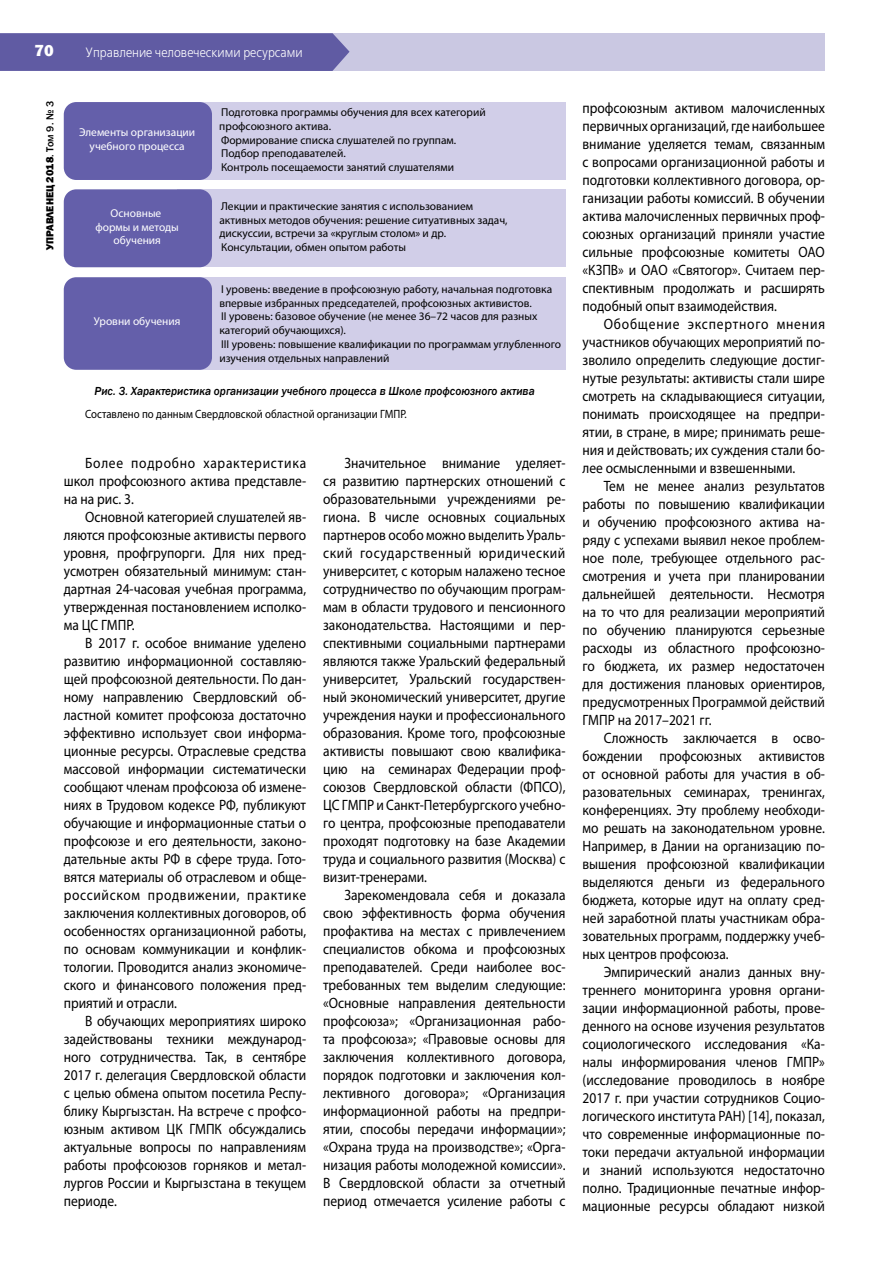
<style>
.page{position:relative;width:893px;height:1263px;background:#fff}
.page>*{position:absolute;margin:0;border:0;box-sizing:border-box;transform-origin:0 0}
.t1{font:800 16.5px "Franklin Gothic";color:#fff}
.t2{font:15px/18px "Myriad Pro";color:#000;text-align:justify;scale:.9 1}
.t3{font:13.5px "Free Set C";color:#fff;scale:.9 1}
.t4{font:italic 500 12px "Franklin Gothic";color:#000;scale:.95 1}
.t5{font:12px "Myriad Pro";color:#000;scale:.9 1}
.t6{font:11.4px/13.6px "Myriad Pro";color:#000}
.t7{font:11.4px/13.6px "Myriad Pro";color:#fff;text-align:center}
.t8{font:800 10.5px "Franklin Gothic";color:#000}
.s1{font-family:"Franklin Gothic Heavy C";font-weight:400}
.s2{font-weight:500}
</style>
<div class="page">
<div style="left:0;top:33px;width:825px;height:38px;background:#cac8e2"></div>
<div style="left:0;top:33px;width:350px;height:38px;background:#605ba3"></div>
<div style="left:182px;top:102px;width:384px;height:78px;background:#d1cee8"></div>
<div style="left:64px;top:102px;width:148px;height:78px;background:#645faa;border-radius:12px"></div>
<div style="left:177px;top:189px;width:389px;height:78px;background:#d1cee8"></div>
<div style="left:160px;top:277px;width:406px;height:93px;background:#d1cee8"></div>
<div style="left:64px;top:277px;width:148px;height:93px;background:#645faa;border-radius:12px"></div>
<div style="left:64px;top:189px;width:148px;height:78px;background:#645faa;border-radius:12px"></div>
<p class="t1" style="left:35px;top:40px;width:21px">70</p>
<p class="t3" style="left:86px;top:45px;width:243px">Управление человеческими ресурсами</p>
<p class="t8" style="left:43px;top:250px;width:151px;rotate:-90deg">УПРАВЛЕНЕЦ <span class="s1">2018</span><span class="s2">. Том 9. № 3</span></p>
<p class="t7" style="left:79px;top:125px;width:118px">Элементы организации учебного процесса</p>
<p class="t6" style="left:219px;top:105px;width:268px">Подготовка программы обучения для всех категорий профсоюзного актива.<br>Формирование списка слушателей по группам.<br>Подбор преподавателей.<br>Контроль посещаемости занятий слушателями</p>
<p class="t7" style="left:95px;top:206px;width:85px">Основные формы и методы обучения</p>
<p class="t6" style="left:219px;top:199px;width:290px">Лекции и практические занятия с использованием активных методов обучения: решение ситуативных задач, дискуссии, встречи за «круглым столом» и др.<br>Консультации, обмен опытом работы</p>
<p class="t6" style="left:219px;top:282px;width:343px">I уровень: введение в профсоюзную работу, начальная подготовка впервые избранных председателей, профсоюзных активистов.<br>II уровень: базовое обучение (не менее 36–72 часов для разных категорий обучающихся).<br>III уровень: повышение квалификации по программам углубленного изучения отдельных направлений</p>
<p class="t4" style="left:95px;top:383px;width:465px">Рис. 3. Характеристика организации учебного процесса в Школе профсоюзного актива</p>
<p class="t5" style="left:85px;top:406px;width:359px">Составлено по данным Свердловской областной организации ГМПР.</p>
<p class="t7" style="left:94px;top:314px;width:88px">Уровни обучения</p>
<p class="t2" style="left:64px;top:454px;width:271px;text-indent:21px">Более подробно характеристика школ профсоюзного актива представле&shy;на на рис. 3.</p>
<p class="t2" style="left:64px;top:508px;width:271px;text-indent:21px">Основной категорией слушателей яв&shy;ляются профсоюзные активисты первого уровня, профгрупорги. Для них пред&shy;усмотрен обязательный минимум: стан&shy;дартная 24-часовая учебная программа, утвержденная постановлением исполко&shy;ма ЦС ГМПР.</p>
<p class="t2" style="left:64px;top:634px;width:271px;text-indent:21px">В 2017 г. особое внимание уделено развитию информационной составляю&shy;щей профсоюзной деятельности. По дан&shy;ному направлению Свердловский об&shy;ластной комитет профсоюза достаточно эффективно использует свои информа&shy;ционные ресурсы. Отраслевые средства массовой информации систематически сообщают членам профсоюза об измене&shy;ниях в Трудовом кодексе РФ, публикуют обучающие и информационные статьи о профсоюзе и его деятельности, законо&shy;дательные акты РФ в сфере труда. Гото&shy;вятся материалы об отраслевом и обще&shy;российском продвижении, практике заключения коллективных договоров, об особенностях организационной работы, по основам коммуникации и конфлик&shy;тологии. Проводится анализ экономиче&shy;ского и финансового положения пред&shy;приятий и отрасли.</p>
<p class="t2" style="left:64px;top:1012px;width:271px;text-indent:21px">В обучающих мероприятиях широко задействованы техники международ&shy;ного сотрудничества. Так, в сентябре 2017 г. делегация Свердловской области с целью обмена опытом посетила Респу&shy;блику Кыргызстан. На встрече с профсо&shy;юзным активом ЦК ГМПК обсуждались актуальные вопросы по направлениям работы профсоюзов горняков и метал&shy;лургов России и Кыргызстана в текущем периоде.</p>
<p class="t2" style="left:323px;top:454px;width:271px;text-indent:21px">Значительное внимание уделяет&shy;ся развитию партнерских отношений с образовательными учреждениями ре&shy;гиона. В числе основных социальных партнеров особо можно выделить Ураль&shy;ский государственный юридический университет, с которым налажено тесное сотрудничество по обучающим програм&shy;мам в области трудового и пенсионного законодательства. Настоящими и пер&shy;спективными социальными партнерами являются также Уральский федеральный университет, Уральский государствен&shy;ный экономический университет, другие учреждения науки и профессионального образования. Кроме того, профсоюзные активисты повышают свою квалифика&shy;цию на семинарах Федерации проф&shy;союзов Свердловской области (ФПСО), ЦС ГМПР и Санкт-Петербургского учебно&shy;го центра, профсоюзные преподаватели проходят подготовку на базе Академии труда и социального развития (Москва) с визит-тренерами.</p>
<p class="t2" style="left:323px;top:886px;width:271px;text-indent:21px">Зарекомендовала себя и доказала свою эффективность форма обучения профактива на местах с привлечением специалистов обкома и профсоюзных преподавателей. Среди наиболее вос&shy;требованных тем выделим следующие: «Основные направления деятельности профсоюза»; «Организационная рабо&shy;та профсоюза»; «Правовые основы для заключения коллективного договора, порядок подготовки и заключения кол&shy;лективного договора»; «Организация информационной работы на предпри&shy;ятии, способы передачи информации»; «Охрана труда на производстве»; «Орга&shy;низация работы молодежной комиссии».<br>В Свердловской области за отчетный период отмечается усиление работы с</p>
<p class="t2" style="left:583px;top:99px;width:271px">профсоюзным активом малочисленных первичных организаций, где наибольшее внимание уделяется темам, связанным с вопросами организационной работы и подготовки коллективного договора, ор&shy;ганизации работы комиссий. В обучении актива малочисленных первичных проф&shy;союзных организаций приняли участие сильные профсоюзные комитеты ОАО «КЗПВ» и ОАО «Святогор». Считаем пер&shy;спективным продолжать и расширять подобный опыт взаимодействия.</p>
<p class="t2" style="left:583px;top:315px;width:271px;text-indent:21px">Обобщение экспертного мнения участников обучающих мероприятий по&shy;зволило определить следующие достиг&shy;нутые результаты: активисты стали шире смотреть на складывающиеся ситуации, понимать происходящее на предпри&shy;ятии, в стране, в мире; принимать реше&shy;ния и действовать; их суждения стали бо&shy;лее осмысленными и взвешенными.</p>
<p class="t2" style="left:583px;top:477px;width:271px;text-indent:21px">Тем не менее анализ результатов работы по повышению квалификации и обучению профсоюзного актива на&shy;ряду с успехами выявил некое проблем&shy;ное поле, требующее отдельного рас&shy;смотрения и учета при планировании дальнейшей деятельности. Несмотря на то что для реализации мероприятий по обучению планируются серьезные расходы из областного профсоюзно&shy;го бюджета, их размер недостаточен для достижения плановых ориентиров, предусмотренных Программой действий ГМПР на 2017–2021 гг.</p>
<p class="t2" style="left:583px;top:729px;width:271px;text-indent:21px">Сложность заключается в осво&shy;бождении профсоюзных активистов от основной работы для участия в об&shy;разовательных семинарах, тренингах, конференциях. Эту проблему необходи&shy;мо решать на законодательном уровне.<br>Например, в Дании на организацию по&shy;вышения профсоюзной квалификации выделяются деньги из федерального бюджета, которые идут на оплату сред&shy;ней заработной платы участникам обра&shy;зовательных программ, поддержку учеб&shy;ных центров профсоюза.</p>
<p class="t2" style="left:583px;top:963px;width:271px;text-indent:21px">Эмпирический анализ данных вну&shy;треннего мониторинга уровня органи&shy;зации информационной работы, прове&shy;денного на основе изучения результатов социологического исследования «Ка&shy;налы информирования членов ГМПР» (исследование проводилось в ноябре 2017 г. при участии сотрудников Социо&shy;логического института РАН) [14], показал, что современные информационные по&shy;токи передачи актуальной информации и знаний используются недостаточно полно. Традиционные печатные инфор&shy;мационные ресурсы обладают низкой</p>
</div>
